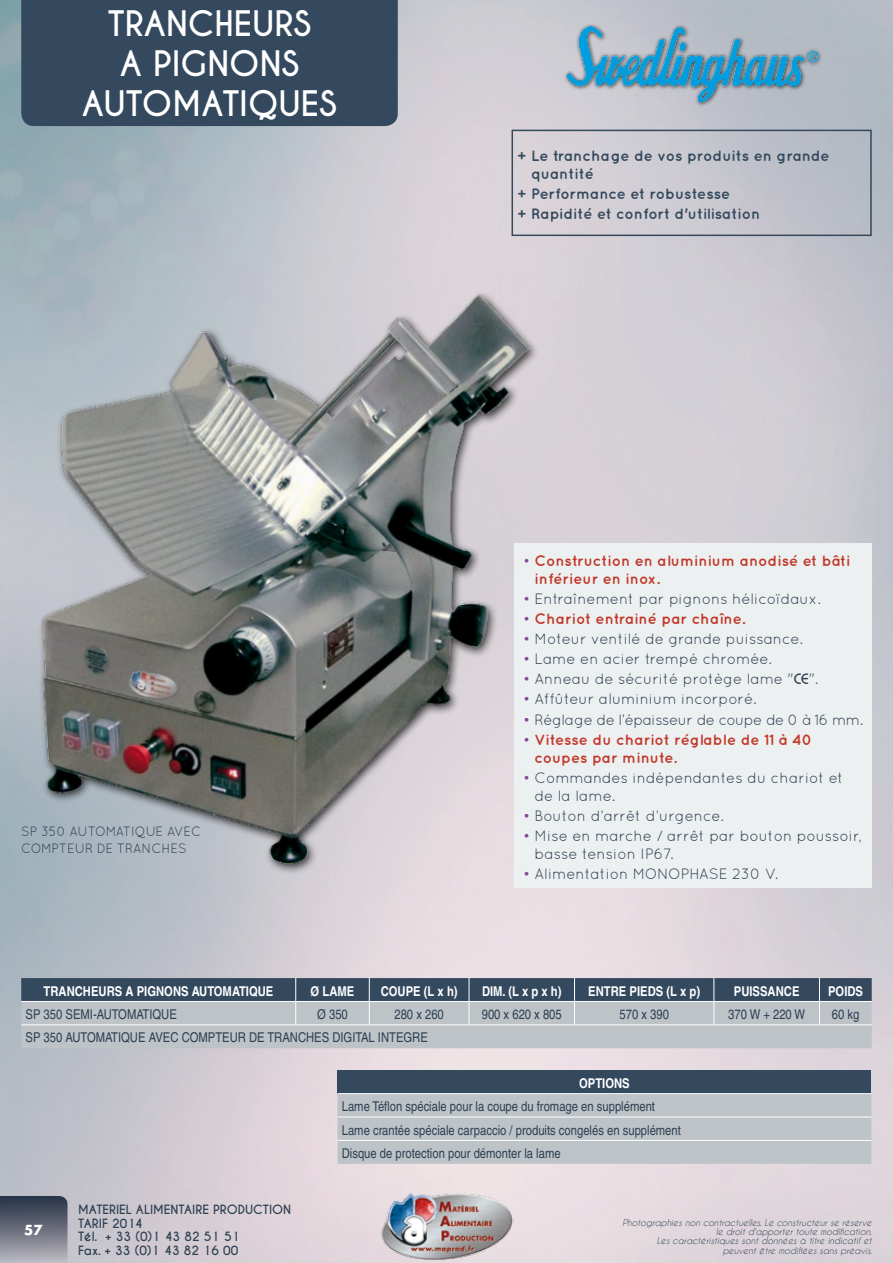
<style>
.page{position:relative;width:893px;height:1263px;background:#fff}
.page>*{position:absolute;margin:0;border:0;box-sizing:border-box;transform-origin:0 0}
.t1{font:700 33px/39.6px "Caviar Dreams";color:#fff;text-align:center}
.t2{font:15px/18px "Quicksand";color:#2d3f51}
.t3{font:700 15px/18px "Quicksand";color:#c1392a}
.t4{font:700 15px/18px "Quicksand";color:#34495e}
.t5{font:15px "Quicksand";letter-spacing:-.03em;color:#2d3f51}
.t6{font:13.5px/23.4px "Helvetica";color:#2d3f51;scale:.83 1}
.t7{font:700 13.5px "Helvetica";color:#fff;scale:.83 1}
.t8{font:13.5px/16.2px "Quicksand";color:#2d3f51;scale:.95 1}
.t9{font:700 13.5px "Futura";color:#fff}
.t10{font:700 12px/13.5px "Caviar Dreams";color:#2d3f51}
.t11{font:italic 9px/9.4px "Caviar Dreams";color:#2d3f51;text-align:right}
.s1{font-weight:400;color:#824a93}
.s2{color:#824a93}
.s3{font-family:"Bimini Normal"}
</style>
<div class="page">
<img style="left:0;top:0;width:893px;height:1263px">
<div style="left:21px;top:0;width:377px;height:126px;background:#34495e"></div>
<svg style="left:0;top:1196px;width:68px;height:67px;background:#6f7381"></svg>
<img style="left:380px;top:1191px;width:133px;height:69px">
<div style="left:338px;top:1070px;width:533px;height:24px;background:#34495e"></div>
<div style="left:338px;top:1094px;width:533px;height:70px;background:#bdc3c7"></div>
<hr style="left:338px;top:1093px;width:533px;height:1px;background:#fff">
<hr style="left:338px;top:1117px;width:533px;height:1px;background:#fff">
<hr style="left:338px;top:1140px;width:533px;height:1px;background:#fff">
<svg style="left:21px;top:978px;width:851px;height:70px;background:#919ca5"></svg>
<hr style="left:21px;top:1024px;width:275px;height:1px;background:#fff">
<hr style="left:296px;top:1024px;width:73px;height:1px;background:#fff">
<hr style="left:369px;top:1024px;width:100px;height:1px;background:#fff">
<hr style="left:469px;top:1024px;width:105px;height:1px;background:#fff">
<hr style="left:574px;top:1024px;width:140px;height:1px;background:#fff">
<hr style="left:714px;top:1024px;width:105px;height:1px;background:#fff">
<hr style="left:819px;top:1024px;width:53px;height:1px;background:#fff">
<div style="left:514px;top:543px;width:358px;height:345px;background:#edf0f1"></div>
<div style="left:511px;top:130px;width:361px;height:106px;border:2px solid #34495e"></div>
<img style="left:21px;top:278px;width:516px;height:599px">
<div style="left:563px;top:23px;width:260px;height:84px;background:#000;opacity:.75"></div>
<img style="left:566px;top:26px;width:251px;height:75px">
<h1 class="t1" style="left:82px;top:5px;width:257px">TRANCHEURS<br>A PIGNONS<br>AUTOMATIQUES</h1>
<p class="t8" style="left:21px;top:823px;width:191px">SP 350 AUTOMATIQUE AVEC<br>COMPTEUR DE TRANCHES</p>
<p class="t4" style="left:531px;top:146px;width:300px;text-indent:-14px">+ Le tranchage de vos produits en grande quantité</p>
<p class="t4" style="left:517px;top:183px;width:245px;line-height:20.1px">+ Performance et robustesse<br>+ Rapidité et confort d'utilisation</p>
<p class="t3" style="left:535px;top:551px;width:317px;text-indent:-12px"><span class="s1">•</span> Construction en aluminium anodisé et bâti inférieur en inox.</p>
<p class="t2" style="left:523px;top:589px;width:299px"><span class="s2">•</span> Entraînement par pignons hélicoïdaux.</p>
<p class="t3" style="left:523px;top:609px;width:224px"><span class="s1">•</span> Chariot entrainé par chaîne.</p>
<p class="t2" style="left:523px;top:630px;width:281px"><span class="s2">•</span> Moteur ventilé de grande puissance.</p>
<p class="t2" style="left:523px;top:650px;width:250px"><span class="s2">•</span> Lame en acier trempé chromée.</p>
<p class="t2" style="left:523px;top:670px;width:297px"><span class="s2">•</span> Anneau de sécurité protège lame "<span class="s3">CE</span>".</p>
<p class="t2" style="left:523px;top:690px;width:235px"><span class="s2">•</span> Affûteur aluminium incorporé.</p>
<p class="t5" style="left:523px;top:711px;width:342px"><span class="s2">•</span> Réglage de l’épaisseur de coupe de 0 à 16 mm.</p>
<p class="t3" style="left:535px;top:730px;width:279px;text-indent:-12px"><span class="s1">•</span> Vitesse du chariot réglable de 11 à 40 coupes par minute.</p>
<p class="t2" style="left:535px;top:768px;width:310px;text-indent:-12px"><span class="s2">•</span> Commandes indépendantes du chariot et de la lame.</p>
<p class="t2" style="left:523px;top:806px;width:202px"><span class="s2">•</span> Bouton d’arrêt d’urgence.</p>
<p class="t2" style="left:535px;top:827px;width:329px;text-indent:-12px"><span class="s2">•</span> Mise en marche / arrêt par bouton poussoir, basse tension IP67.</p>
<p class="t2" style="left:523px;top:865px;width:257px"><span class="s2">•</span> Alimentation MONOPHASE 230 V.</p>
<p class="t7" style="left:44px;top:982px;width:278px">TRANCHEURS A PIGNONS AUTOMATIQUE</p>
<p class="t7" style="left:311px;top:982px;width:54px">Ø LAME</p>
<p class="t7" style="left:381px;top:982px;width:94px">COUPE (L x h)</p>
<p class="t7" style="left:482px;top:982px;width:97px">DIM. (L x p x h)</p>
<p class="t7" style="left:588px;top:982px;width:136px">ENTRE PIEDS (L x p)</p>
<p class="t7" style="left:734px;top:982px;width:81px">PUISSANCE</p>
<p class="t7" style="left:828px;top:982px;width:44px">POIDS</p>
<p class="t6" style="left:26px;top:1002px;width:184px">SP 350 SEMI-AUTOMATIQUE</p>
<p class="t6" style="left:317px;top:1002px;width:38px">Ø 350</p>
<p class="t6" style="left:394px;top:1002px;width:61px">280 x 260</p>
<p class="t6" style="left:482px;top:1002px;width:98px">900 x 620 x 805</p>
<p class="t6" style="left:619px;top:1002px;width:61px">570 x 390</p>
<p class="t6" style="left:728px;top:1002px;width:94px">370 W + 220 W</p>
<p class="t6" style="left:832px;top:1002px;width:35px">60 kg</p>
<p class="t6" style="left:26px;top:1026px;width:486px">SP 350 AUTOMATIQUE AVEC COMPTEUR DE TRANCHES DIGITAL INTEGRE</p>
<p class="t9" style="left:24px;top:1221px;width:20px">57</p>
<p class="t10" style="left:78px;top:1203px;width:215px">MATERIEL ALIMENTAIRE PRODUCTION<br>TARIF 2014<br>Tél. + 33 (0)1 43 82 51 51<br>Fax. + 33 (0)1 43 82 16 00</p>
<p class="t7" style="left:579px;top:1075px;width:63px">OPTIONS</p>
<p class="t6" style="left:342px;top:1095px;width:410px">Lame Téflon spéciale pour la coupe du fromage en supplément<br>Lame crantée spéciale carpaccio / produits congelés en supplément<br>Disque de protection pour démonter la lame</p>
<p class="t11" style="left:622px;top:1217px;width:251px">Photographies non contractuelles. Le constructeur se réserve le droit d'apporter toute modification.<br>Les caractéristiques sont données à titre indicatif et peuvent être modifiées sans préavis.</p>
</div>
